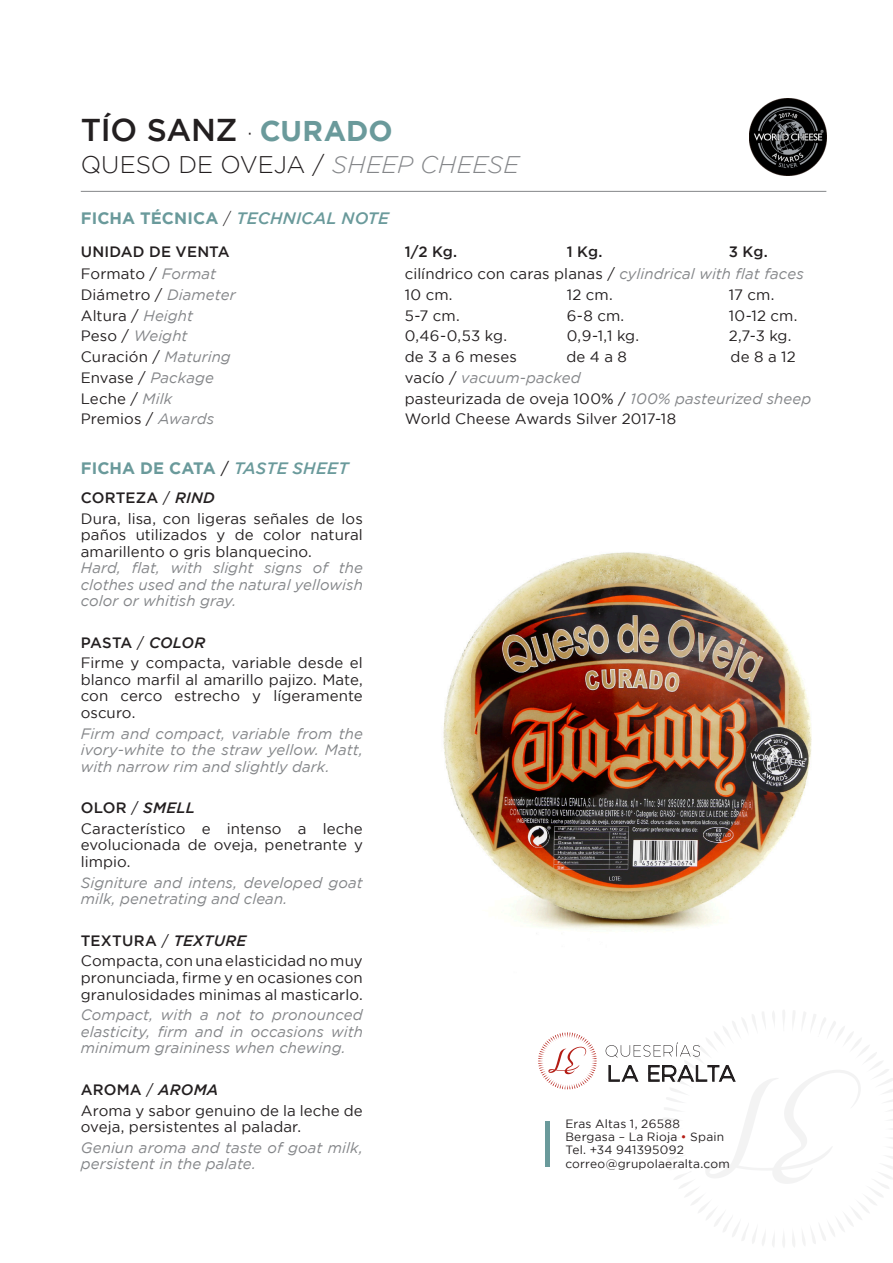
<style>
.page{position:relative;width:893px;height:1263px;background:#fff}
.page>*{position:absolute;margin:0;border:0;box-sizing:border-box;transform-origin:0 0}
.t1{font:500 31.5px "Gotham";letter-spacing:-.015em;color:#231f20}
.t2{font:300 24px "Gotham";letter-spacing:-.005em;color:#231f20}
.t3{font:italic 500 16.5px "Gotham";letter-spacing:.01em;color:#6a9a9b}
.t4{font:700 16.5px "Gotham";letter-spacing:.005em;color:#6a9a9b}
.t5{font:15px/16.5px "Gotham";letter-spacing:.005em;color:#231f20;text-align:justify}
.t6{font:italic 15px/16.5px "Gotham";letter-spacing:.005em;color:#848689;text-align:justify}
.t7{font:500 15px "Gotham";letter-spacing:.01em;color:#231f20}
.t8{font:italic 500 15px "Gotham";letter-spacing:.02em;color:#231f20}
.t9{font:12px "Gotham";letter-spacing:.015em;color:#231f20}
.s1{font-weight:300;font-size:24px}
.s2{font-weight:700;font-size:28.5px;color:#6a9a9b}
.s3{font-style:italic;color:#848689}
.s4{font-weight:700;font-style:normal}
.s5{font-weight:300;font-style:normal;color:#231f20}
.s6{font-style:normal;color:#231f20}
.s7{font-weight:400;color:#231f20}
.s8{font-weight:500;font-style:italic}
.s9{font-weight:400}
.s10{font-style:italic}
.s11{font-style:normal}
.s12{font-weight:400;font-style:normal}
.s13{color:#b41d15}
</style>
<div class="page">
<img style="left:443px;top:552px;width:369px;height:379px">
<hr style="left:81px;top:191px;width:745px;height:1px;background:#848689">
<hr style="left:545px;top:1121px;width:4px;height:45px;background:#6a9a9b">
<svg style="left:538px;top:1032px;width:59px;height:58px"></svg>
<svg style="left:606px;top:1010px;width:287px;height:237px"></svg>
<img style="left:750px;top:99px;width:76px;height:77px">
<p class="t1" style="left:81px;top:110px;width:313px">TÍO SANZ <span class="s1">·</span> <span class="s2">CURADO</span></p>
<p class="t2" style="left:81px;top:149px;width:440px">QUESO DE OVEJA / <span class="s3">SHEEP CHEESE</span></p>
<p class="t3" style="left:81px;top:207px;width:310px"><span class="s4">FICHA TÉCNICA</span> <span class="s5">/</span> TECHNICAL NOTE</p>
<p class="t7" style="left:81px;top:242px;width:150px">UNIDAD DE VENTA</p>
<p class="t7" style="left:405px;top:242px;width:54px">1/2 Kg.</p>
<p class="t7" style="left:567px;top:242px;width:37px">1 Kg.</p>
<p class="t7" style="left:729px;top:242px;width:40px">3 Kg.</p>
<p class="t5" style="left:81px;top:265px;width:137px">Formato / <span class="s3">Format</span></p>
<p class="t5" style="left:405px;top:265px;width:400px">cilíndrico con caras planas / <span class="s3">cylindrical with flat faces</span></p>
<p class="t5" style="left:81px;top:286px;width:156px">Diámetro / <span class="s3">Diameter</span></p>
<p class="t5" style="left:405px;top:286px;width:49px">10 cm.</p>
<p class="t5" style="left:567px;top:286px;width:47px">12 cm.</p>
<p class="t5" style="left:729px;top:286px;width:47px">17 cm.</p>
<p class="t5" style="left:81px;top:307px;width:114px">Altura / <span class="s3">Height</span></p>
<p class="t5" style="left:405px;top:307px;width:56px">5-7 cm.</p>
<p class="t5" style="left:567px;top:307px;width:59px">6-8 cm.</p>
<p class="t5" style="left:729px;top:307px;width:70px">10-12 cm.</p>
<p class="t6" style="left:81px;top:328px;width:108px"><span class="s6">Peso /</span> Weight</p>
<p class="t5" style="left:405px;top:328px;width:104px">0,46-0,53 kg.</p>
<p class="t5" style="left:567px;top:328px;width:74px">0,9-1,1 kg.</p>
<p class="t5" style="left:729px;top:328px;width:64px">2,7-3 kg.</p>
<p class="t5" style="left:81px;top:348px;width:152px">Curación / <span class="s3">Maturing</span></p>
<p class="t5" style="left:405px;top:348px;width:114px">de 3 a 6 meses</p>
<p class="t5" style="left:566px;top:348px;width:62px">de 4 a 8</p>
<p class="t5" style="left:730px;top:348px;width:67px">de 8 a 12</p>
<p class="t5" style="left:81px;top:369px;width:135px">Envase / <span class="s3">Package</span></p>
<p class="t6" style="left:405px;top:369px;width:177px"><span class="s6">vacío /</span> vacuum-packed</p>
<p class="t5" style="left:81px;top:390px;width:93px">Leche / <span class="s3">Milk</span></p>
<p class="t5" style="left:405px;top:390px;width:408px">pasteurizada de oveja 100% / <span class="s3">100% pasteurized sheep</span></p>
<p class="t5" style="left:81px;top:411px;width:135px">Premios / <span class="s3">Awards</span></p>
<p class="t5" style="left:405px;top:411px;width:273px">World Cheese Awards Silver 2017-18</p>
<p class="t4" style="left:81px;top:457px;width:269px">FICHA DE CATA <span class="s7">/</span> <span class="s8">TASTE SHEET</span></p>
<p class="t7" style="left:81px;top:488px;width:136px">CORTEZA <span class="s9">/</span> <span class="s10">RIND</span></p>
<p class="t5" style="left:81px;top:510px;width:284px;text-align:left">Dura, lisa, con ligeras señales de los paños utilizados y de color natural amarillento o gris blanquecino.<br><span class="s3">Hard, flat, with slight signs of the clothes used and the natural yellowish color or whitish gray.</span></p>
<p class="t7" style="left:81px;top:632px;width:126px">PASTA <span class="s9">/</span> <span class="s10">COLOR</span></p>
<p class="t5" style="left:81px;top:654px;width:284px">Firme y compacta, variable desde el blanco marfil al amarillo pajizo. Mate, con cerco estrecho y lígeramente oscuro.</p>
<p class="t6" style="left:81px;top:725px;width:284px">Firm and compact, variable from the ivory-white to the straw yellow. Matt, with narrow rim and slightly dark.</p>
<p class="t8" style="left:81px;top:798px;width:116px"><span class="s11">OLOR</span> <span class="s12">/</span> SMELL</p>
<p class="t5" style="left:81px;top:820px;width:284px">Característico e intenso a leche evolucionada de oveja, penetrante y limpio.</p>
<p class="t6" style="left:81px;top:874px;width:284px">Signiture and intens, developed goat milk, penetrating and clean.</p>
<p class="t7" style="left:81px;top:931px;width:167px">TEXTURA <span class="s9">/</span> <span class="s10">TEXTURE</span></p>
<p class="t5" style="left:81px;top:952px;width:284px">Compacta, con una elasticidad no muy pronunciada, firme y en ocasiones con granulosidades minimas al masticarlo.</p>
<p class="t6" style="left:81px;top:1006px;width:284px">Compact, with a not to pronounced elasticity, firm and in occasions with minimum graininess when chewing.</p>
<p class="t7" style="left:81px;top:1080px;width:139px">AROMA <span class="s9">/</span> <span class="s10">AROMA</span></p>
<p class="t5" style="left:81px;top:1102px;width:284px">Aroma y sabor genuino de la leche de oveja, persistentes al paladar.</p>
<p class="t6" style="left:81px;top:1139px;width:284px">Geniun aroma and taste of goat milk, persistent in the palate.</p>
<p class="t9" style="left:565px;top:1116px;width:116px">Eras Altas 1, 26588</p>
<p class="t9" style="left:565px;top:1129px;width:160px">Bergasa – La Rioja <span class="s13">•</span> Spain</p>
<p class="t9" style="left:565px;top:1142px;width:120px">Tel. +34 941395092</p>
<p class="t9" style="left:565px;top:1155px;width:166px">correo@grupolaeralta.com</p>
</div>
